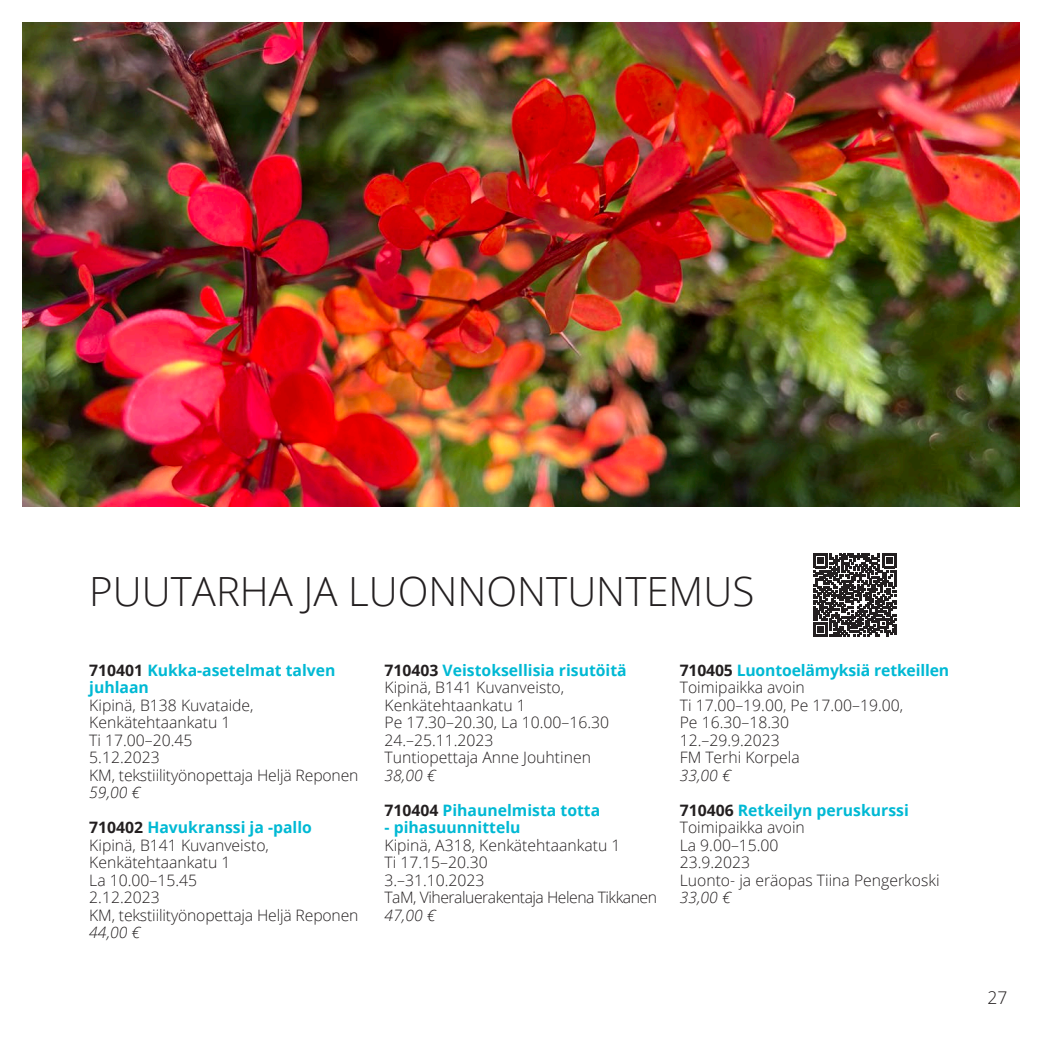
<style>
.page{position:relative;width:1042px;height:1042px;background:#fff}
.page>*{position:absolute;margin:0;border:0;box-sizing:border-box;transform-origin:0 0}
.otsikko_H1{font:300 40.25px "Open Sans";color:#231f20}
.t1{font:300 17.5px "Open Sans";color:#231f20}
.kurssilista{font:300 15.75px/17.5px "Open Sans";color:#231f20}
.kurssilista_BOLD{font:700 15.75px/17.5px "Open Sans";color:#00b9d4}
.kurssilista_HINTA{font:italic 300 15.75px "Open Sans";color:#231f20}
.kurssilista-2{font:300 15.75px "Open Sans";letter-spacing:-.03em;color:#231f20}
.s1{color:#231f20}
</style>
<div class="page">
<img style="left:22px;top:22px;width:998px;height:484px">
<svg style="left:813px;top:554px;width:83px;height:83px"></svg>
<p class="otsikko_H1" style="left:89px;top:564px;width:666px">PUUTARHA JA LUONNONTUNTEMUS</p>
<p class="kurssilista_BOLD" style="left:89px;top:661px;width:248px"><span class="s1">710401</span> Kukka-asetelmat talven juhlaan</p>
<p class="kurssilista" style="left:89px;top:696px;width:166px">Kipinä, B138 Kuvataide,<br>Kenkätehtaankatu 1</p>
<p class="kurssilista" style="left:89px;top:731px;width:105px">Ti 17.00–20.45</p>
<p class="kurssilista" style="left:89px;top:748px;width:72px">5.12.2023</p>
<p class="kurssilista" style="left:89px;top:766px;width:271px">KM, tekstiilityönopettaja Heljä Reponen</p>
<p class="kurssilista_HINTA" style="left:89px;top:781px;width:52px">59,00 €</p>
<p class="kurssilista_BOLD" style="left:89px;top:818px;width:224px"><span class="s1">710402</span> Havukranssi ja -pallo</p>
<p class="kurssilista" style="left:89px;top:836px;width:181px">Kipinä, B141 Kuvanveisto,<br>Kenkätehtaankatu 1</p>
<p class="kurssilista" style="left:89px;top:871px;width:109px">La 10.00–15.45</p>
<p class="kurssilista" style="left:89px;top:888px;width:72px">2.12.2023</p>
<p class="kurssilista" style="left:89px;top:906px;width:271px">KM, tekstiilityönopettaja Heljä Reponen</p>
<p class="kurssilista_HINTA" style="left:89px;top:921px;width:52px">44,00 €</p>
<p class="kurssilista_BOLD" style="left:384px;top:661px;width:244px"><span class="s1">710403</span> Veistoksellisia risutöitä</p>
<p class="kurssilista" style="left:384px;top:678px;width:181px">Kipinä, B141 Kuvanveisto,<br>Kenkätehtaankatu 1</p>
<p class="kurssilista" style="left:384px;top:713px;width:226px">Pe 17.30–20.30, La 10.00–16.30</p>
<p class="kurssilista" style="left:384px;top:731px;width:111px">24.–25.11.2023</p>
<p class="kurssilista" style="left:384px;top:748px;width:208px">Tuntiopettaja Anne Jouhtinen</p>
<p class="kurssilista_HINTA" style="left:384px;top:764px;width:52px">38,00 €</p>
<p class="kurssilista_BOLD" style="left:384px;top:801px;width:217px"><span class="s1">710404</span> Pihaunelmista totta</p>
<p class="kurssilista_BOLD" style="left:384px;top:818px;width:137px">- pihasuunnittelu</p>
<p class="kurssilista" style="left:384px;top:836px;width:237px">Kipinä, A318, Kenkätehtaankatu 1</p>
<p class="kurssilista" style="left:384px;top:853px;width:105px">Ti 17.15–20.30</p>
<p class="kurssilista" style="left:384px;top:871px;width:102px">3.–31.10.2023</p>
<p class="kurssilista-2" style="left:384px;top:886px;width:274px">TaM, Viheraluerakentaja Helena Tikkanen</p>
<p class="kurssilista_HINTA" style="left:384px;top:904px;width:52px">47,00 €</p>
<p class="kurssilista_BOLD" style="left:680px;top:661px;width:271px"><span class="s1">710405</span> Luontoelämyksiä retkeillen</p>
<p class="kurssilista" style="left:680px;top:678px;width:127px">Toimipaikka avoin</p>
<p class="kurssilista" style="left:680px;top:696px;width:225px">Ti 17.00–19.00, Pe 17.00–19.00,</p>
<p class="kurssilista" style="left:680px;top:713px;width:111px">Pe 16.30–18.30</p>
<p class="kurssilista" style="left:680px;top:731px;width:102px">12.–29.9.2023</p>
<p class="kurssilista" style="left:680px;top:748px;width:121px">FM Terhi Korpela</p>
<p class="kurssilista_HINTA" style="left:680px;top:764px;width:52px">33,00 €</p>
<p class="kurssilista_BOLD" style="left:680px;top:801px;width:230px"><span class="s1">710406</span> Retkeilyn peruskurssi</p>
<p class="kurssilista" style="left:680px;top:818px;width:127px">Toimipaikka avoin</p>
<p class="kurssilista" style="left:680px;top:836px;width:100px">La 9.00–15.00</p>
<p class="kurssilista" style="left:680px;top:853px;width:72px">23.9.2023</p>
<p class="kurssilista" style="left:680px;top:871px;width:261px">Luonto- ja eräopas Tiina Pengerkoski</p>
<p class="kurssilista_HINTA" style="left:680px;top:886px;width:52px">33,00 €</p>
<p class="t1" style="left:987px;top:985px;width:21px">27</p>
</div>
